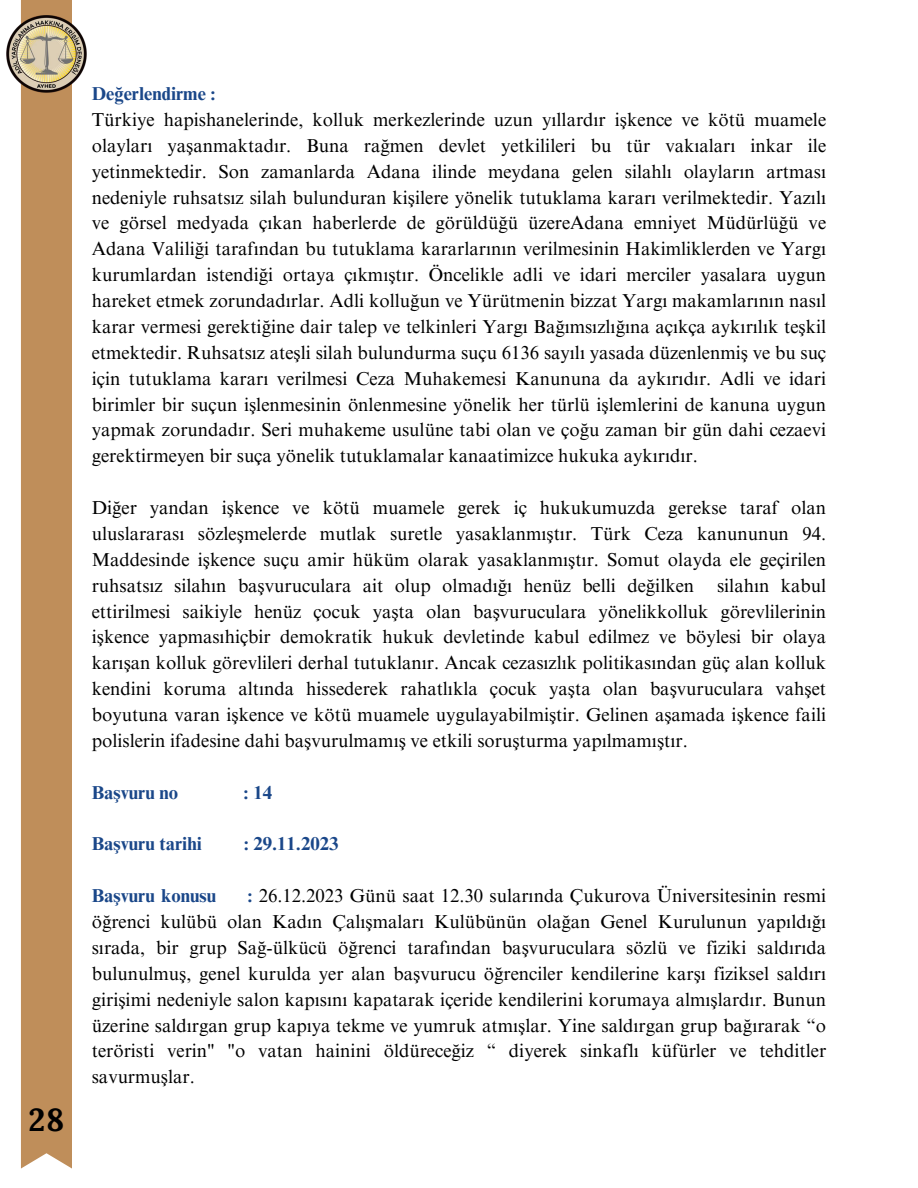
<style>
.page{position:relative;width:918px;height:1188px;background:#fff}
.page>*{position:absolute;margin:0;border:0;box-sizing:border-box;transform-origin:0 0}
.t1{font:700 31.8px "Lora";color:#000}
.t2{font:18.75px/25.8px "Times NRMT Pro";color:#000;text-align:justify}
.t3{font:700 18.75px "Times NRMT Pro";color:#1a4789}
.s1{font-weight:700;color:#1a4789}
</style>
<div class="page">
<div style="left:21px;top:0;width:51px;height:1169px;background:#bf8e5a"></div>
<img style="left:7px;top:16px;width:79px;height:76px">
<p class="t1" style="left:29px;top:1099px;width:37px">28</p>
<p class="t3" style="left:92px;top:87px;width:125px">Değerlendirme :</p>
<p class="t2" style="left:92px;top:109px;width:736px">Türkiye hapishanelerinde, kolluk merkezlerinde uzun yıllardır işkence ve kötü muamele olayları yaşanmaktadır. Buna rağmen devlet yetkilileri bu tür vakıaları inkar ile yetinmektedir. Son zamanlarda Adana ilinde meydana gelen silahlı olayların artması nedeniyle ruhsatsız silah bulunduran kişilere yönelik tutuklama kararı verilmektedir. Yazılı ve görsel medyada çıkan haberlerde de görüldüğü üzereAdana emniyet Müdürlüğü ve Adana Valiliği tarafından bu tutuklama kararlarının verilmesinin Hakimliklerden ve Yargı kurumlardan istendiği ortaya çıkmıştır. Öncelikle adli ve idari merciler yasalara uygun hareket etmek zorundadırlar. Adli kolluğun ve Yürütmenin bizzat Yargı makamlarının nasıl karar vermesi gerektiğine dair talep ve telkinleri Yargı Bağımsızlığına açıkça aykırılık teşkil etmektedir. Ruhsatsız ateşli silah bulundurma suçu 6136 sayılı yasada düzenlenmiş ve bu suç için tutuklama kararı verilmesi Ceza Muhakemesi Kanununa da aykırıdır. Adli ve idari birimler bir suçun işlenmesinin önlenmesine yönelik her türlü işlemlerini de kanuna uygun yapmak zorundadır. Seri muhakeme usulüne tabi olan ve çoğu zaman bir gün dahi cezaevi gerektirmeyen bir suça yönelik tutuklamalar kanaatimizce hukuka aykırıdır.</p>
<p class="t2" style="left:92px;top:497px;width:736px">Diğer yandan işkence ve kötü muamele gerek iç hukukumuzda gerekse taraf olan uluslararası sözleşmelerde mutlak suretle yasaklanmıştır. Türk Ceza kanununun 94.<br>Maddesinde işkence suçu amir hüküm olarak yasaklanmıştır. Somut olayda ele geçirilen ruhsatsız silahın başvuruculara ait olup olmadığı henüz belli değilken silahın kabul ettirilmesi saikiyle henüz çocuk yaşta olan başvuruculara yönelikkolluk görevlilerinin işkence yapmasıhiçbir demokratik hukuk devletinde kabul edilmez ve böylesi bir olaya karışan kolluk görevlileri derhal tutuklanır. Ancak cezasızlık politikasından güç alan kolluk kendini koruma altında hissederek rahatlıkla çocuk yaşta olan başvuruculara vahşet boyutuna varan işkence ve kötü muamele uygulayabilmiştir. Gelinen aşamada işkence faili polislerin ifadesine dahi başvurulmamış ve etkili soruşturma yapılmamıştır.</p>
<p class="t3" style="left:92px;top:785px;width:88px">Başvuru no</p>
<p class="t3" style="left:244px;top:785px;width:30px">: 14</p>
<h1 class="t3" style="left:92px;top:837px;width:111px">Başvuru tarihi</h1>
<h1 class="t3" style="left:244px;top:837px;width:96px">: 29.11.2023</h1>
<h1 class="t3" style="left:92px;top:889px;width:126px">Başvuru konusu</h1>
<h1 class="t2" style="left:92px;top:885px;width:736px;text-indent:156px"><span class="s1">:</span> 26.12.2023 Günü saat 12.30 sularında Çukurova Üniversitesinin resmi öğrenci kulübü olan Kadın Çalışmaları Kulübünün olağan Genel Kurulunun yapıldığı sırada, bir grup Sağ-ülkücü öğrenci tarafından başvuruculara sözlü ve fiziki saldırıda bulunulmuş, genel kurulda yer alan başvurucu öğrenciler kendilerine karşı fiziksel saldırı girişimi nedeniyle salon kapısını kapatarak içeride kendilerini korumaya almışlardır. Bunun üzerine saldırgan grup kapıya tekme ve yumruk atmışlar. Yine saldırgan grup bağırarak “o teröristi verin" "o vatan hainini öldüreceğiz “ diyerek sinkaflı küfürler ve tehditler savurmuşlar.</h1>
</div>
